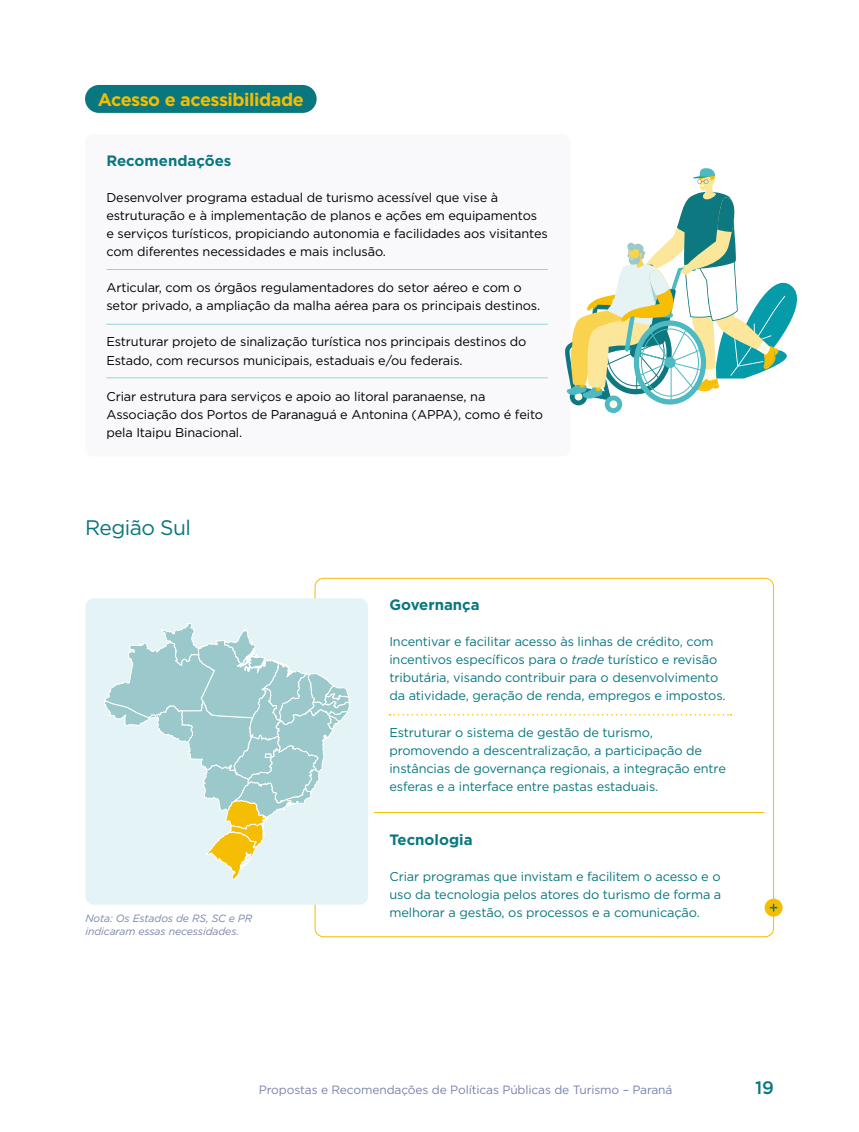
<style>
.page{position:relative;width:859px;height:1132px;background:#fff}
.page>*{position:absolute;margin:0;border:0;box-sizing:border-box;transform-origin:0 0}
.t1{font:21px "Gotham";letter-spacing:-.025em;color:#09777f}
.t2{font:700 18px "Gotham";letter-spacing:-.025em;color:#f5bd01}
.t3{font:500 18px "Gotham";color:#09777f}
.t4{font:700 15px "Gotham";color:#09777f}
.t5{font:12.75px/18px "Gotham";letter-spacing:-.01em;color:#000}
.t6{font:12.75px/18px "Gotham";letter-spacing:-.01em;color:#09777f}
.t7{font:12px "Gotham";letter-spacing:-.01em;color:#7784ac}
.t8{font:italic 10.5px/13.5px "Gotham";letter-spacing:-.01em;color:#7784ac}
.s1{font-style:italic}
</style>
<div class="page">
<div style="left:85px;top:134px;width:485px;height:322px;background:#f9f9fb;border-radius:9px"></div>
<hr style="left:106px;top:269px;width:442px;height:1px;background:#93d2db">
<hr style="left:106px;top:324px;width:442px;height:1px;background:#93d2db">
<div style="left:605px;top:395px;width:17px;height:18px;background:#4db9c2;border-radius:50%"></div>
<div style="left:610px;top:400px;width:7px;height:8px;background:#fdf9ec;border-radius:50%"></div>
<svg style="left:565px;top:168px;width:232px;height:236px"></svg>
<div style="left:85px;top:85px;width:232px;height:28px;background:#09777f;border-radius:14px"></div>
<hr style="left:106px;top:377px;width:442px;height:1px;background:#93d2db">
<hr style="left:374px;top:811px;width:390px;height:1px;background:#f5bd01">
<svg style="left:389px;top:714px;width:342px;height:1px"></svg>
<div style="left:85px;top:598px;width:283px;height:306px;background:#e4f3f5;border-radius:9px"></div>
<svg style="left:103px;top:623px;width:247px;height:257px"></svg>
<div style="left:765px;top:898px;width:18px;height:18px;background:#f5bd01;border-radius:50%"></div>
<svg style="left:770px;top:904px;width:7px;height:6px"></svg>
<h2 class="t2" style="left:98px;top:88px;width:208px">Acesso e acessibilidade</h2>
<p class="t4" style="left:106px;top:151px;width:127px">Recomendações</p>
<p class="t5" style="left:106px;top:188px;width:443px">Desenvolver programa estadual de turismo acessível que vise à estruturação e à implementação de planos e ações em equipamentos e serviços turísticos, propiciando autonomia e facilidades aos visitantes com diferentes necessidades e mais inclusão.</p>
<p class="t5" style="left:106px;top:278px;width:435px">Articular, com os órgãos regulamentadores do setor aéreo e com o setor privado, a ampliação da malha aérea para os principais destinos.</p>
<p class="t5" style="left:106px;top:332px;width:422px">Estruturar projeto de sinalização turística nos principais destinos do<br>Estado, com recursos municipais, estaduais e/ou federais.</p>
<p class="t5" style="left:106px;top:386px;width:438px">Criar estrutura para serviços e apoio ao litoral paranaense, na<br>Associação dos Portos de Paranaguá e Antonina (APPA), como é feito pela Itaipu Binacional.</p>
<h1 class="t1" style="left:85px;top:514px;width:108px">Região Sul</h1>
<p class="t8" style="left:85px;top:910px;width:168px">Nota: Os Estados de RS, SC e PR indicaram essas necessidades.</p>
<p class="t4" style="left:389px;top:595px;width:92px">Governança</p>
<p class="t6" style="left:389px;top:632px;width:338px">Incentivar e facilitar acesso às linhas de crédito, com incentivos específicos para o <span class="s1">trade</span> turístico e revisão tributária, visando contribuir para o desenvolvimento da atividade, geração de renda, empregos e impostos.</p>
<p class="t6" style="left:389px;top:722px;width:338px">Estruturar o sistema de gestão de turismo, promovendo a descentralização, a participação de instâncias de governança regionais, a integração entre esferas e a interface entre pastas estaduais.</p>
<p class="t4" style="left:389px;top:829px;width:85px">Tecnologia</p>
<p class="t6" style="left:389px;top:866px;width:333px;text-align:justify">Criar programas que invistam e facilitem o acesso e o uso da tecnologia pelos atores do turismo de forma a melhorar a gestão, os processos e a comunicação.</p>
<p class="t7" style="left:259px;top:1081px;width:415px">Propostas e Recomendações de Políticas Públicas de Turismo – Paraná</p>
<h2 class="t3" style="left:755px;top:1075px;width:20px">19</h2>
</div>
